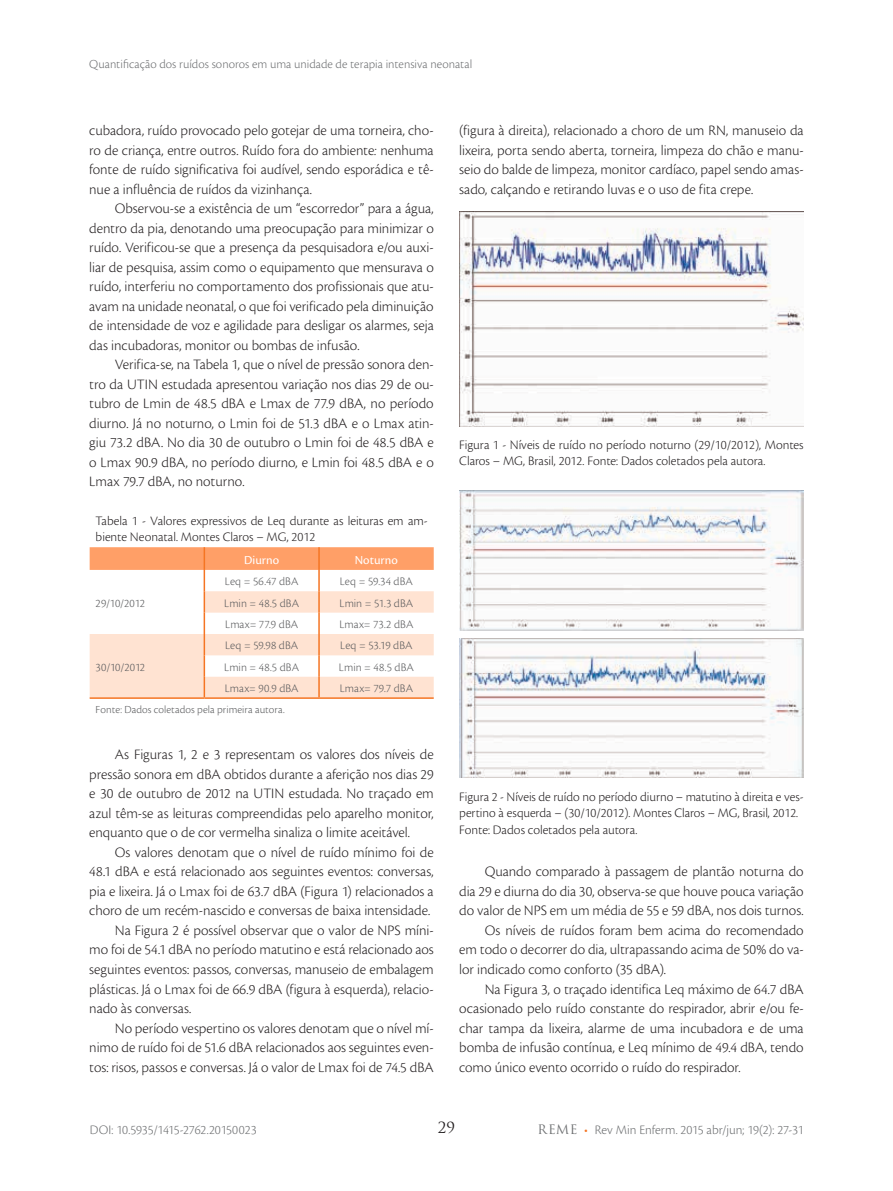
<style>
.page{position:relative;width:893px;height:1191px;background:#fff}
.page>*{position:absolute;margin:0;border:0;box-sizing:border-box;transform-origin:0 0}
.t1{font:300 15px/19.5px "Cronos Pro";letter-spacing:-.005em;color:#231f20;text-align:justify}
.t2{font:15px "Trajan Pro";color:#231f20}
.t3{font:300 13.5px/16.2px "Cronos Pro";color:#231f20}
.t4{font:300 13.5px "Cronos Pro";letter-spacing:-.005em;color:#6d6f71}
.t5{font:300 12.75px "Cronos Pro";color:#6d6f71}
.t6{font:12.75px "Cronos Pro";letter-spacing:.005em;color:#fff}
.t7{font:300 12px "Cronos Pro";letter-spacing:.01em;color:#58595b}
.t8{font:300 11.25px "Cronos Pro";letter-spacing:.01em;color:#58595b}
.s1{font-style:italic}
.s2{font-family:"Trajan Pro";font-weight:400;font-size:12.75px}
.s3{color:#f57523}
</style>
<div class="page">
<svg style="left:90px;top:547px;width:344px;height:150px"></svg>
<hr style="left:318px;top:612px;width:2px;height:22px;background:#f57523">
<hr style="left:318px;top:655px;width:2px;height:21px;background:#f57523">
<hr style="left:90px;top:697px;width:114px;height:2px;background:#f57523">
<hr style="left:204px;top:697px;width:115px;height:2px;background:#f57523">
<hr style="left:319px;top:697px;width:115px;height:2px;background:#f57523">
<img style="left:459px;top:212px;width:345px;height:214px">
<img style="left:459px;top:490px;width:345px;height:141px">
<img style="left:459px;top:639px;width:345px;height:138px">
<p class="t5" style="left:89px;top:57px;width:384px">Quantificação dos ruídos sonoros em uma unidade de terapia intensiva neonatal</p>
<p class="t1" style="left:89px;top:121px;width:346px">cubadora, ruído provocado pelo gotejar de uma torneira, cho&shy;ro de criança, entre outros. Ruído fora do ambiente<span class="s1">:</span> nenhuma fonte de ruído significativa foi audível, sendo esporádica e tê&shy;nue a influência de ruídos da vizinhança.</p>
<p class="t1" style="left:89px;top:199px;width:346px;text-indent:26px">Observou-se a existência de um “escorredor” para a água, dentro da pia, denotando uma preocupação para minimizar o ruído. Verificou-se que a presença da pesquisadora e/ou auxi&shy;liar de pesquisa, assim como o equipamento que mensurava o ruído, interferiu no comportamento dos profissionais que atu&shy;avam na unidade neonatal, o que foi verificado pela diminuição de intensidade de voz e agilidade para desligar os alarmes, seja das incubadoras, monitor ou bombas de infusão.</p>
<p class="t1" style="left:89px;top:355px;width:346px;text-indent:26px">Verifica-se, na Tabela 1, que o nível de pressão sonora den&shy;tro da UTIN estudada apresentou variação nos dias 29 de ou&shy;tubro de Lmin de 48.5 dBA e Lmax de 77.9 dBA, no período diurno. Já no noturno, o Lmin foi de 51.3 dBA e o Lmax atin&shy;giu 73.2 dBA. No dia 30 de outubro o Lmin foi de 48.5 dBA e o Lmax 90.9 dBA, no período diurno, e Lmin foi 48.5 dBA e o Lmax 79.7 dBA, no noturno.</p>
<p class="t3" style="left:96px;top:512px;width:334px">Tabela 1 - Valores expressivos de Leq durante as leituras em am&shy;biente Neonatal. Montes Claros – MG, 2012</p>
<p class="t6" style="left:244px;top:552px;width:37px">Diurno</p>
<p class="t6" style="left:355px;top:552px;width:45px">Noturno</p>
<p class="t7" style="left:96px;top:596px;width:51px">29/10/2012</p>
<p class="t7" style="left:225px;top:574px;width:75px">Leq = 56.47 dBA</p>
<p class="t7" style="left:340px;top:574px;width:75px">Leq = 59.34 dBA</p>
<p class="t7" style="left:224px;top:596px;width:76px">Lmin = 48.5 dBA</p>
<p class="t7" style="left:340px;top:596px;width:75px">Lmin = 51.3 dBA</p>
<p class="t7" style="left:225px;top:617px;width:74px">Lmax= 77.9 dBA</p>
<p class="t7" style="left:339px;top:617px;width:76px">Lmax= 73.2 dBA</p>
<p class="t7" style="left:225px;top:639px;width:74px">Leq = 59.98 dBA</p>
<p class="t7" style="left:340px;top:639px;width:74px">Leq = 53.19 dBA</p>
<p class="t7" style="left:224px;top:660px;width:76px">Lmin = 48.5 dBA</p>
<p class="t7" style="left:339px;top:660px;width:76px">Lmin = 48.5 dBA</p>
<p class="t7" style="left:225px;top:681px;width:75px">Lmax= 90.9 dBA</p>
<p class="t7" style="left:340px;top:681px;width:75px">Lmax= 79.7 dBA</p>
<p class="t8" style="left:96px;top:703px;width:191px">Fonte: Dados coletados pela primeira autora.</p>
<p class="t7" style="left:96px;top:660px;width:51px">30/10/2012</p>
<p class="t1" style="left:89px;top:745px;width:346px;text-indent:26px">As Figuras 1, 2 e 3 representam os valores dos níveis de pressão sonora em dBA obtidos durante a aferição nos dias 29 e 30 de outubro de 2012 na UTIN estudada. No traçado em azul têm-se as leituras compreendidas pelo aparelho monitor, enquanto que o de cor vermelha sinaliza o limite aceitável.</p>
<p class="t1" style="left:115px;top:842px;width:320px">Os valores denotam que o nível de ruído mínimo foi de</p>
<p class="t1" style="left:89px;top:862px;width:346px">48.1 dBA e está relacionado aos seguintes eventos: conversas,</p>
<p class="t1" style="left:89px;top:881px;width:346px">pia e lixeira. Já o Lmax foi de 63.7 dBA (Figura 1) relacionados a</p>
<p class="t1" style="left:89px;top:901px;width:342px">choro de um recém-nascido e conversas de baixa intensidade.</p>
<p class="t1" style="left:115px;top:920px;width:320px">Na Figura 2 é possível observar que o valor de NPS míni-</p>
<p class="t1" style="left:89px;top:940px;width:346px">mo foi de 54.1 dBA no período matutino e está relacionado aos</p>
<p class="t1" style="left:89px;top:959px;width:346px">seguintes eventos: passos, conversas, manuseio de embalagem</p>
<p class="t1" style="left:89px;top:979px;width:346px">plásticas. Já o Lmax foi de 66.9 dBA (figura à esquerda), relacio-</p>
<p class="t1" style="left:89px;top:998px;width:104px">nado às conversas.</p>
<p class="t1" style="left:115px;top:1018px;width:320px">No período vespertino os valores denotam que o nível mí-</p>
<p class="t1" style="left:89px;top:1037px;width:346px">nimo de ruído foi de 51.6 dBA relacionados aos seguintes even-</p>
<p class="t1" style="left:89px;top:1057px;width:346px">tos: risos, passos e conversas. Já o valor de Lmax foi de 74.5 dBA</p>
<p class="t1" style="left:459px;top:121px;width:346px">(figura à direita), relacionado a choro de um RN, manuseio da lixeira, porta sendo aberta, torneira, limpeza do chão e manu&shy;seio do balde de limpeza, monitor cardíaco, papel sendo amas&shy;sado, calçando e retirando luvas e o uso de fita crepe.</p>
<p class="t3" style="left:459px;top:436px;width:346px">Figura 1 - Níveis de ruído no período noturno (29/10/2012), Montes<br>Claros – MG, Brasil, 2012. Fonte: Dados coletados pela autora.</p>
<p class="t3" style="left:459px;top:788px;width:346px">Figura 2 - Níveis de ruído no período diurno – matutino à direita e ves&shy;pertino à esquerda – (30/10/2012). Montes Claros – MG, Brasil, 2012.<br>Fonte: Dados coletados pela autora.</p>
<p class="t1" style="left:485px;top:862px;width:320px">Quando comparado à passagem de plantão noturna do</p>
<p class="t1" style="left:459px;top:881px;width:346px">dia 29 e diurna do dia 30, observa-se que houve pouca variação</p>
<p class="t1" style="left:459px;top:901px;width:346px">do valor de NPS em um média de 55 e 59 dBA, nos dois turnos.</p>
<p class="t1" style="left:485px;top:920px;width:320px">Os níveis de ruídos foram bem acima do recomendado</p>
<p class="t1" style="left:459px;top:940px;width:346px">em todo o decorrer do dia, ultrapassando acima de 50% do va-</p>
<p class="t1" style="left:459px;top:959px;width:208px">lor indicado como conforto (35 dBA).</p>
<p class="t1" style="left:485px;top:979px;width:320px">Na Figura 3, o traçado identifica Leq máximo de 64.7 dBA</p>
<p class="t1" style="left:459px;top:998px;width:346px">ocasionado pelo ruído constante do respirador, abrir e/ou fe-</p>
<p class="t1" style="left:459px;top:1018px;width:346px">char tampa da lixeira, alarme de uma incubadora e de uma</p>
<p class="t1" style="left:459px;top:1037px;width:346px">bomba de infusão contínua, e Leq mínimo de 49.4 dBA, tendo</p>
<p class="t1" style="left:459px;top:1057px;width:283px">como único evento ocorrido o ruído do respirador.</p>
<p class="t2" style="left:438px;top:1118px;width:19px">29</p>
<p class="t4" style="left:90px;top:1121px;width:168px">DOI: 10.5935/1415-2762.20150023</p>
<p class="t4" style="left:537px;top:1121px;width:268px"><span class="s2">REME</span> <span class="s3">•</span> Rev Min Enferm. 2015 abr/jun; 19(2): 27-31</p>
</div>
